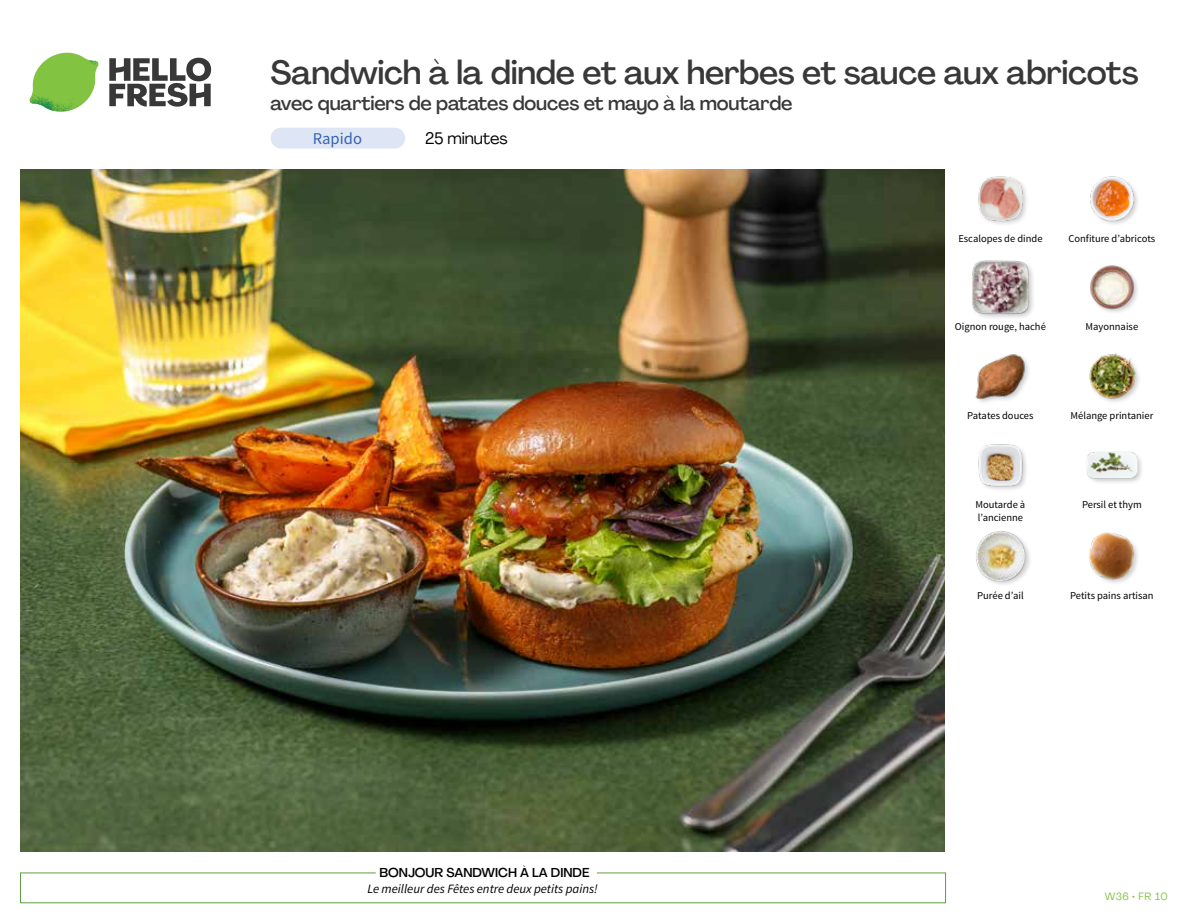
<style>
.page{position:relative;width:1188px;height:918px;background:#fff}
.page>*{position:absolute;margin:0;border:0;box-sizing:border-box;transform-origin:0 0}
.t1{font:500 33px "Agrandir";letter-spacing:-.01em;color:#383839}
.t2{font:500 19.5px "Agrandir";letter-spacing:-.01em;color:#383839}
.t3{font:16.5px "Agrandir";letter-spacing:-.01em;color:#000}
.t4{font:16.5px "Source Sans Pro";color:#3763af}
.t5{font:italic 12.75px "Source Sans Pro";color:#000}
.t6{font:500 12.75px "Agrandir";color:#000}
.t7{font:10.5px "Source Sans Pro";color:#000}
.t8{font:10.5px "Agrandir";letter-spacing:.05em;color:#82c341}
</style>
<div class="page">
<svg style="left:109px;top:57px;width:102px;height:50px"></svg>
<svg style="left:34px;top:53px;width:62px;height:40px"></svg>
<img style="left:67px;top:53px;width:32px;height:26px">
<img style="left:33px;top:75px;width:59px;height:11px">
<img style="left:29px;top:79px;width:61px;height:33px">
<img style="left:65px;top:86px;width:27px;height:25px">
<div style="left:20px;top:873px;width:926px;height:30px;border:1px solid #609f43"></div>
<div style="left:376px;top:865px;width:221px;height:15px;background:#fff"></div>
<img style="left:21px;top:170px;width:924px;height:681px">
<div style="left:1087px;top:531px;width:53px;height:55px;background:#000;opacity:.2"></div>
<img style="left:1088px;top:532px;width:47px;height:47px">
<div style="left:975px;top:530px;width:57px;height:57px;background:#000;opacity:.2"></div>
<img style="left:975px;top:531px;width:51px;height:50px">
<div style="left:1086px;top:451px;width:58px;height:34px;background:#000;opacity:.2"></div>
<img style="left:1087px;top:451px;width:50px;height:34px">
<img style="left:978px;top:444px;width:48px;height:46px">
<img style="left:1089px;top:353px;width:50px;height:49px">
<img style="left:975px;top:354px;width:54px;height:48px">
<img style="left:1090px;top:265px;width:48px;height:48px">
<div style="left:971px;top:259px;width:64px;height:62px;background:#000;opacity:.2"></div>
<img style="left:972px;top:259px;width:57px;height:57px">
<img style="left:1090px;top:176px;width:48px;height:48px">
<img style="left:978px;top:176px;width:49px;height:48px">
<div style="left:271px;top:128px;width:134px;height:21px;background:#dee5f4;border-radius:10px"></div>
<h1 class="t1" style="left:271px;top:52px;width:869px">Sandwich à la dinde et aux herbes et sauce aux abricots</h1>
<h2 class="t2" style="left:271px;top:91px;width:523px">avec quartiers de patates douces et mayo à la moutarde</h2>
<h3 class="t4" style="left:313px;top:129px;width:51px">Rapido</h3>
<h3 class="t3" style="left:425px;top:128px;width:84px">25 minutes</h3>
<p class="t6" style="left:379px;top:864px;width:211px">BONJOUR SANDWICH À LA DINDE</p>
<p class="t5" style="left:367px;top:881px;width:232px">Le meilleur des Fêtes entre deux petits pains!</p>
<p class="t7" style="left:958px;top:232px;width:86px">Escalopes de dinde</p>
<p class="t7" style="left:1069px;top:232px;width:88px">Confiture d’abricots</p>
<p class="t7" style="left:955px;top:320px;width:92px">Oignon rouge, haché</p>
<p class="t7" style="left:1086px;top:320px;width:54px">Mayonnaise</p>
<p class="t7" style="left:967px;top:409px;width:68px">Patates douces</p>
<p class="t7" style="left:1071px;top:409px;width:84px">Mélange printanier</p>
<p class="t7" style="left:976px;top:498px;width:51px">Moutarde à</p>
<p class="t7" style="left:1082px;top:498px;width:61px">Persil et thym</p>
<p class="t7" style="left:978px;top:511px;width:47px">l’ancienne</p>
<p class="t7" style="left:977px;top:589px;width:48px">Purée d’ail</p>
<p class="t7" style="left:1070px;top:589px;width:85px">Petits pains artisan</p>
<p class="t8" style="left:1105px;top:890px;width:65px">W36 • FR 10</p>
</div>
